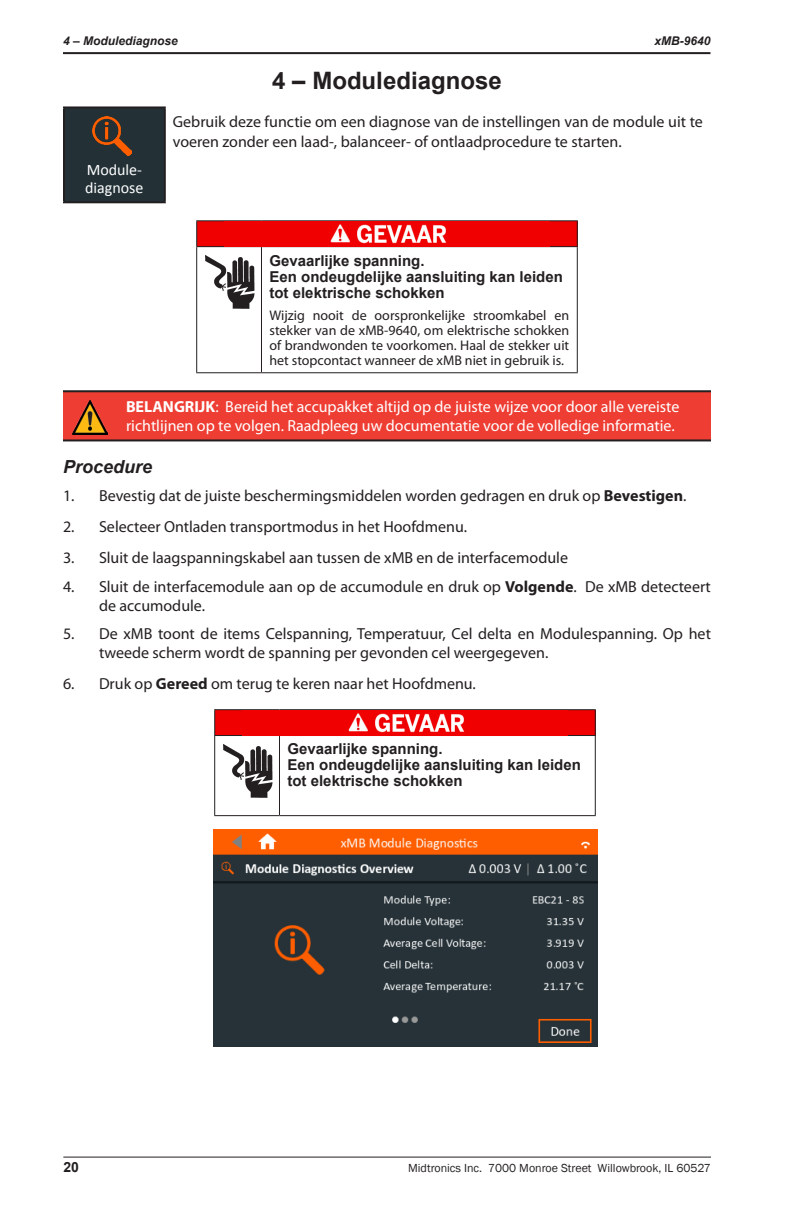
<style>
.page{position:relative;width:792px;height:1224px;background:#fff}
.page>*{position:absolute;margin:0;border:0;box-sizing:border-box;transform-origin:0 0}
.t1{font:700 24px "Arial";color:#231f20}
.t2{font:italic 700 18px "Arial";color:#231f20}
.t3{font:16px/19.2px "Myriad Pro";color:#231f20}
.t4{font:16px/19.2px "Myriad Pro";color:#fff}
.t5{font:16px/18px "Calibri";color:#fff}
.t6{font:700 15px/16px "Arial";color:#231f20}
.t7{font:14px/15px "Myriad Pro";color:#231f20;text-align:justify}
.t8{font:700 14px "Arial";color:#231f20}
.t9{font:12px "Franklin Gothic";color:#231f20}
.t10{font:italic 700 12px "Arial";color:#231f20}
.s1{font-weight:700}
</style>
<div class="page">
<hr style="left:63px;top:1157px;width:648px;height:1px;background:#231f20">
<hr style="left:63px;top:52px;width:647px;height:2px;background:#231f20">
<div style="left:64px;top:107px;width:101px;height:95px;background:#233137"></div>
<hr style="left:63px;top:106px;width:103px;height:2px;background:#231f20">
<hr style="left:63px;top:108px;width:2px;height:93px;background:#231f20">
<hr style="left:63px;top:201px;width:103px;height:2px;background:#231f20">
<hr style="left:164px;top:108px;width:2px;height:93px;background:#231f20">
<img style="left:92px;top:116px;width:39px;height:40px">
<div style="left:197px;top:221px;width:380px;height:26px;background:#f00001"></div>
<svg style="left:577px;top:221px;width:1px;height:25px"></svg>
<hr style="left:196px;top:220px;width:65px;height:1px;background:#231f20">
<svg style="left:196px;top:221px;width:1px;height:25px"></svg>
<hr style="left:261px;top:220px;width:317px;height:1px;background:#231f20">
<hr style="left:196px;top:246px;width:65px;height:1px;background:#231f20">
<hr style="left:196px;top:247px;width:1px;height:125px;background:#231f20">
<hr style="left:261px;top:246px;width:317px;height:1px;background:#231f20">
<hr style="left:261px;top:247px;width:1px;height:125px;background:#231f20">
<hr style="left:577px;top:247px;width:1px;height:125px;background:#231f20">
<hr style="left:196px;top:372px;width:65px;height:1px;background:#231f20">
<hr style="left:261px;top:372px;width:317px;height:1px;background:#231f20">
<img style="left:330px;top:224px;width:117px;height:20px">
<img style="left:205px;top:255px;width:50px;height:54px">
<div style="left:63px;top:391px;width:648px;height:49px;background:#ee3e34"></div>
<hr style="left:63px;top:390px;width:648px;height:2px;background:#231f20">
<hr style="left:63px;top:439px;width:648px;height:2px;background:#231f20">
<img style="left:72px;top:400px;width:35px;height:34px">
<div style="left:215px;top:710px;width:380px;height:26px;background:#f00001"></div>
<svg style="left:595px;top:710px;width:1px;height:25px"></svg>
<hr style="left:214px;top:709px;width:65px;height:1px;background:#231f20">
<svg style="left:214px;top:710px;width:1px;height:25px"></svg>
<hr style="left:279px;top:709px;width:317px;height:1px;background:#231f20">
<hr style="left:214px;top:735px;width:65px;height:1px;background:#231f20">
<hr style="left:214px;top:736px;width:1px;height:79px;background:#231f20">
<hr style="left:279px;top:735px;width:317px;height:1px;background:#231f20">
<hr style="left:279px;top:736px;width:1px;height:79px;background:#231f20">
<hr style="left:595px;top:736px;width:1px;height:79px;background:#231f20">
<hr style="left:214px;top:815px;width:65px;height:1px;background:#231f20">
<hr style="left:279px;top:815px;width:317px;height:1px;background:#231f20">
<img style="left:348px;top:713px;width:117px;height:20px">
<img style="left:223px;top:744px;width:50px;height:54px">
<img style="left:213px;top:829px;width:384px;height:218px">
<p class="t10" style="left:63px;top:33px;width:116px">4 – Modulediagnose</p>
<p class="t10" style="left:654px;top:33px;width:58px">xMB-9640</p>
<h1 class="t1" style="left:272px;top:65px;width:231px">4 – Modulediagnose</h1>
<p class="t5" style="left:85px;top:161px;width:60px">Module&shy;diagnose</p>
<p class="t3" style="left:173px;top:112px;width:532px">Gebruik deze functie om een diagnose van de instellingen van de module uit te voeren zonder een laad-, balanceer- of ontlaadprocedure te starten.</p>
<p class="t6" style="left:269px;top:253px;width:295px">Gevaarlijke spanning.<br>Een ondeugdelijke aansluiting kan leiden tot elektrische schokken</p>
<p class="t7" style="left:269px;top:307px;width:301px">Wijzig nooit de oorspronkelijke stroomkabel en stekker van de xMB-9640, om elektrische schokken of brandwonden te voorkomen. Haal de stekker uit het stopcontact wanneer de xMB niet in gebruik is.</p>
<p class="t4" style="left:126px;top:397px;width:555px"><span class="s1">BELANGRIJK</span>: Bereid het accupakket altijd op de juiste wijze voor door alle vereiste richtlijnen op te volgen. Raadpleeg uw documentatie voor de volledige informatie.</p>
<p class="t2" style="left:63px;top:455px;width:91px">Procedure</p>
<p class="t3" style="left:63px;top:486px;width:625px">1. Bevestig dat de juiste beschermingsmiddelen worden gedragen en druk op <span class="s1">Bevestigen</span>.</p>
<p class="t3" style="left:63px;top:517px;width:406px">2. Selecteer Ontladen transportmodus in het Hoofdmenu.</p>
<p class="t3" style="left:63px;top:548px;width:507px">3. Sluit de laagspanningskabel aan tussen de xMB en de interfacemodule</p>
<p class="t3" style="left:99px;top:576px;width:613px;text-indent:-36px">4. Sluit de interfacemodule aan op de accumodule en druk op <span class="s1">Volgende</span>. De xMB detecteert de accumodule.</p>
<p class="t3" style="left:99px;top:624px;width:613px;text-indent:-36px">5. De xMB toont de items Celspanning, Temperatuur, Cel delta en Modulespanning. Op het tweede scherm wordt de spanning per gevonden cel weergegeven.</p>
<p class="t3" style="left:63px;top:674px;width:414px">6. Druk op <span class="s1">Gereed</span> om terug te keren naar het Hoofdmenu.</p>
<p class="t6" style="left:287px;top:742px;width:295px">Gevaarlijke spanning.<br>Een ondeugdelijke aansluiting kan leiden tot elektrische schokken</p>
<p class="t8" style="left:63px;top:1158px;width:17px">20</p>
<p class="t9" style="left:408px;top:1161px;width:304px">Midtronics Inc. 7000 Monroe Street Willowbrook, IL 60527</p>
</div>
